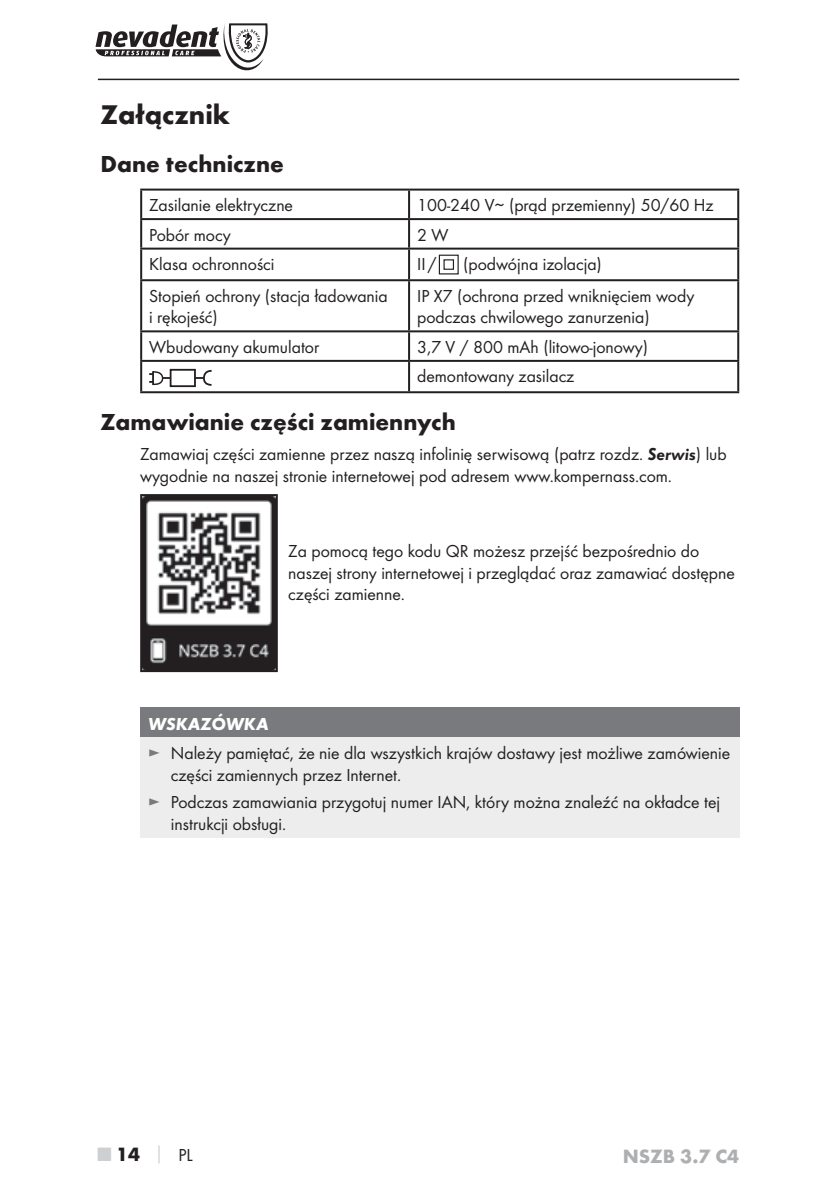
<style>
.page{position:relative;width:840px;height:1191px;background:#fff}
.page>*{position:absolute;margin:0;border:0;box-sizing:border-box;transform-origin:0 0}
.t1{font:700 28px "Futura";color:#231f20}
.t2{font:700 24px "Futura";color:#231f20}
.t3{font:700 20px "Futura";color:#adafb1}
.t4{font:700 20px "Futura";color:#231f20}
.t5{font:18px/21.6px "Futura Boo";color:#231f20}
.t6{font:italic 700 18px "Futura";color:#fff}
.s1{font-family:"Futura Dem Obl"}
.s2{color:#797a7d}
.s3{color:#cecfd1}
.s4{font-family:"Futura Boo";font-weight:400;font-size:18px;color:#cecfd1}
.s5{font-family:"Futura Boo";font-weight:400;font-size:18px}
</style>
<div class="page">
<hr style="left:98px;top:79px;width:640px;height:1px;background:#231f20">
<svg style="left:95px;top:23px;width:172px;height:47px"></svg>
<hr style="left:140px;top:189px;width:269px;height:2px;background:#231f20">
<hr style="left:140px;top:191px;width:2px;height:27px;background:#231f20">
<hr style="left:409px;top:189px;width:329px;height:2px;background:#231f20">
<hr style="left:408px;top:191px;width:2px;height:27px;background:#231f20">
<hr style="left:736px;top:191px;width:2px;height:27px;background:#231f20">
<hr style="left:140px;top:218px;width:269px;height:2px;background:#231f20">
<hr style="left:140px;top:220px;width:2px;height:28px;background:#231f20">
<hr style="left:409px;top:218px;width:329px;height:2px;background:#231f20">
<hr style="left:408px;top:220px;width:2px;height:28px;background:#231f20">
<hr style="left:736px;top:220px;width:2px;height:28px;background:#231f20">
<hr style="left:140px;top:248px;width:269px;height:2px;background:#231f20">
<hr style="left:140px;top:250px;width:2px;height:29px;background:#231f20">
<hr style="left:409px;top:248px;width:329px;height:2px;background:#231f20">
<hr style="left:408px;top:250px;width:2px;height:29px;background:#231f20">
<hr style="left:736px;top:250px;width:2px;height:29px;background:#231f20">
<hr style="left:140px;top:279px;width:269px;height:2px;background:#231f20">
<hr style="left:140px;top:281px;width:2px;height:49px;background:#231f20">
<hr style="left:409px;top:279px;width:329px;height:2px;background:#231f20">
<hr style="left:408px;top:281px;width:2px;height:49px;background:#231f20">
<hr style="left:736px;top:281px;width:2px;height:49px;background:#231f20">
<hr style="left:140px;top:330px;width:269px;height:2px;background:#231f20">
<hr style="left:140px;top:332px;width:2px;height:28px;background:#231f20">
<hr style="left:409px;top:330px;width:329px;height:2px;background:#231f20">
<hr style="left:408px;top:332px;width:2px;height:28px;background:#231f20">
<hr style="left:736px;top:332px;width:2px;height:28px;background:#231f20">
<hr style="left:140px;top:360px;width:269px;height:2px;background:#231f20">
<hr style="left:140px;top:362px;width:2px;height:29px;background:#231f20">
<hr style="left:409px;top:360px;width:329px;height:2px;background:#231f20">
<hr style="left:408px;top:362px;width:2px;height:29px;background:#231f20">
<hr style="left:736px;top:362px;width:2px;height:29px;background:#231f20">
<hr style="left:140px;top:391px;width:598px;height:2px;background:#231f20">
<svg style="left:438px;top:255px;width:20px;height:19px"></svg>
<div style="left:170px;top:369px;width:26px;height:18px;border:2px solid #231f20"></div>
<svg style="left:195px;top:369px;width:16px;height:18px"></svg>
<svg style="left:149px;top:370px;width:21px;height:16px"></svg>
<img style="left:143px;top:497px;width:132px;height:172px">
<div style="left:140px;top:494px;width:138px;height:178px;border:2px solid #231f20"></div>
<div style="left:140px;top:707px;width:598px;height:30px;background:#797a7d"></div>
<div style="left:140px;top:737px;width:598px;height:100px;background:#ededee"></div>
<h1 class="t1" style="left:100px;top:104px;width:131px">Załącznik</h1>
<h2 class="t2" style="left:100px;top:155px;width:185px">Dane techniczne</h2>
<p class="t5" style="left:149px;top:195px;width:145px">Zasilanie elektryczne</p>
<p class="t5" style="left:417px;top:195px;width:298px">100-240 V∼ (prąd przemienny) 50/60 Hz</p>
<p class="t5" style="left:149px;top:225px;width:83px">Pobór mocy</p>
<p class="t5" style="left:417px;top:225px;width:33px">2 W</p>
<p class="t5" style="left:149px;top:254px;width:127px">Klasa ochronności</p>
<p class="t5" style="left:417px;top:254px;width:21px">II /</p>
<p class="t5" style="left:463px;top:254px;width:140px">(podwójna izolacja)</p>
<p class="t5" style="left:149px;top:286px;width:240px">Stopień ochrony (stacja ładowania i rękojeść)</p>
<p class="t5" style="left:417px;top:286px;width:278px">IP X7 (ochrona przed wniknięciem wody podczas chwilowego zanurzenia)</p>
<p class="t5" style="left:149px;top:337px;width:171px">Wbudowany akumulator</p>
<p class="t5" style="left:417px;top:333px;width:232px;line-height:29.4px">3,7 V / 800 mAh (litowo-jonowy) demontowany zasilacz</p>
<h2 class="t2" style="left:100px;top:413px;width:357px">Zamawianie części zamiennych</h2>
<p class="t5" style="left:140px;top:444px;width:587px">Zamawiaj części zamienne przez naszą infolinię serwisową (patrz rozdz. <span class="s1">Serwis</span>) lub wygodnie na naszej stronie internetowej pod adresem www.kompernass.com.</p>
<p class="t5" style="left:288px;top:541px;width:448px">Za pomocą tego kodu QR możesz przejść bezpośrednio do naszej strony internetowej i przeglądać oraz zamawiać dostępne części zamienne.</p>
<p class="t6" style="left:148px;top:717px;width:122px">WSKAZÓWKA</p>
<p class="t5" style="left:171px;top:743px;width:560px;text-indent:-23px"><span class="s2">►</span> Należy pamiętać, że nie dla wszystkich krajów dostawy jest możliwe zamówienie części zamiennych przez Internet.</p>
<p class="t5" style="left:171px;top:792px;width:550px;text-indent:-23px"><span class="s2">►</span> Podczas zamawiania przygotuj numer IAN, który można znaleźć na okładce tej instrukcji obsługi.</p>
<p class="t4" style="left:98px;top:1146px;width:96px"><span class="s3">■</span> 14 <span class="s4">│</span> <span class="s5">PL</span></p>
<p class="t3" style="left:622px;top:1148px;width:118px">NSZB 3.7 C4</p>
</div>
